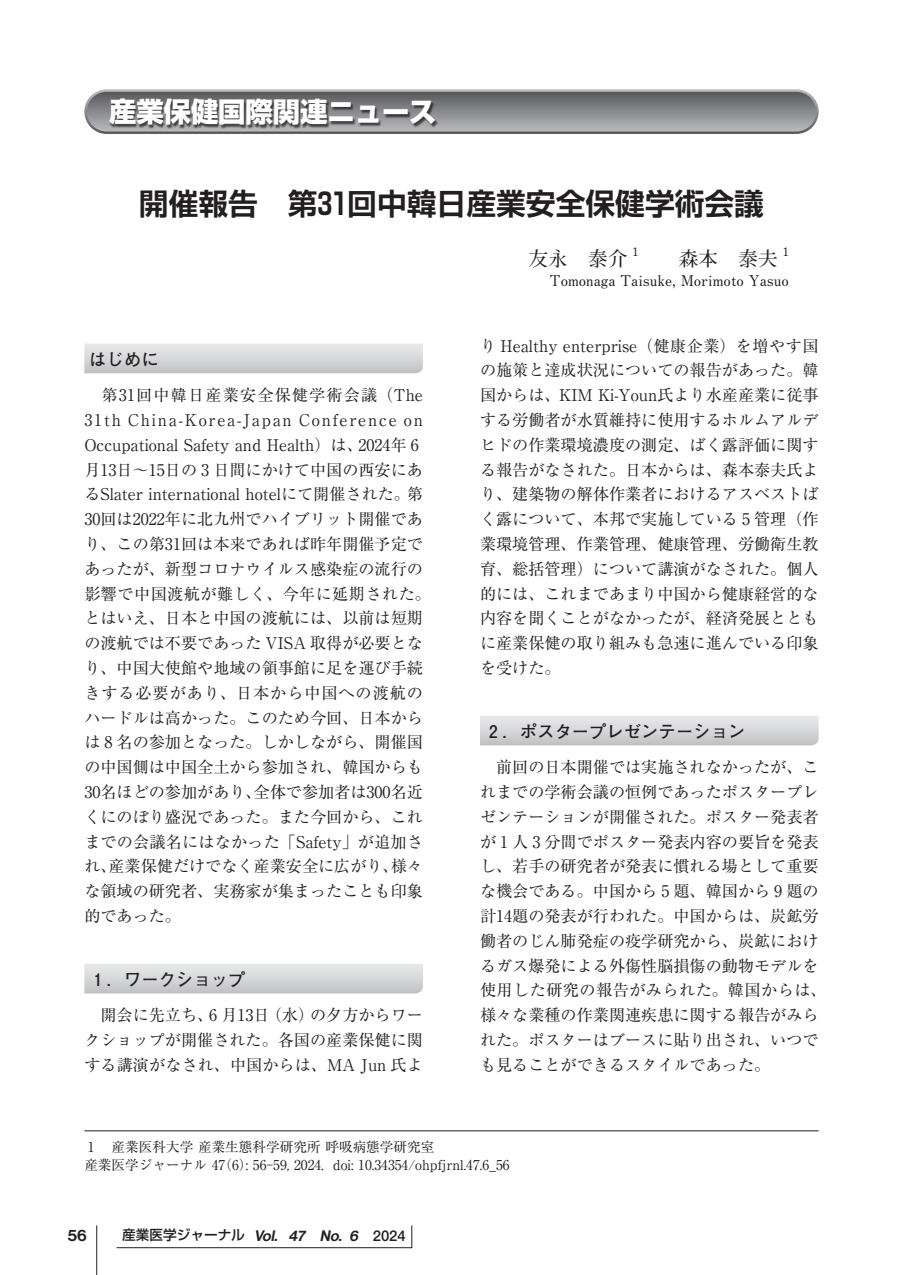
<style>
.page{position:relative;width:903px;height:1275px;background:#fff}
.page>*{position:absolute;margin:0;border:0;box-sizing:border-box;transform-origin:0 0}
.t1{font:700 29.75px "Shin Go Pro De";color:#231f20}
.t2{font:800 27.3px "Shin Go Pro";color:#fff}
.t3{font:700 19.78px "Futo Min A101 Pro";color:#231f20}
.t4{font:700 17.32px "Futo Go B101 Pro";color:#231f20}
.t5{font:16.1px/24.8px "Ryumin Pro";color:#231f20;text-align:justify}
.t6{font:16.1px "N Haas Grotesk DS Pro 65 Md";color:#231f20}
.t7{font:700 14.88px "Futo Min A101 Pro";color:#231f20}
.t8{font:italic 14.88px "N Haas Grotesk DS Pro 65 Md";color:#231f20}
.t9{font:13.65px/18.6px "Ryumin Pro";color:#231f20}
.t10{font:700 11.55px "Futo Min A101 Pro";color:#231f20}
.s1{font-family:"Shin Go Pro";font-weight:500;font-style:normal;font-size:13.65px}
.s2{font-family:"Helvetica Neue";font-weight:500;font-style:normal}
</style>
<div class="page">
<svg style="left:116px;top:1225px;width:296px;height:23px"></svg>
<hr style="left:96px;top:1225px;width:1px;height:50px;background:#231f20">
<svg style="left:84px;top:89px;width:735px;height:45px;background:#939497"></svg>
<div style="left:87px;top:92px;width:729px;height:39px;background:linear-gradient(to bottom,#595a5c,#b7b9bd);border-radius:20px"></div>
<div style="left:110px;top:99px;width:329px;height:30px;background:#231f20;opacity:.75"></div>
<svg style="left:480px;top:716px;width:339px;height:29px;background:#d5d6d8"></svg>
<svg style="left:84px;top:344px;width:339px;height:29px;background:#d5d6d8"></svg>
<svg style="left:84px;top:964px;width:339px;height:29px;background:#d5d6d8"></svg>
<hr style="left:84px;top:1130px;width:735px;height:1px;background:#231f20">
<h2 class="t2" style="left:109px;top:90px;width:356px">産業保健国際関連ニュース　</h2>
<h1 class="t1" style="left:139px;top:179px;width:627px">開催報告　第31回中韓日産業安全保健学術会議</h1>
<p class="t3" style="left:528px;top:243px;width:101px">友永　泰介</p>
<p class="t10" style="left:632px;top:242px;width:8px">1</p>
<p class="t3" style="left:678px;top:243px;width:101px">森本　泰夫</p>
<p class="t10" style="left:783px;top:242px;width:8px">1</p>
<p class="t7" style="left:550px;top:269px;width:240px">Tomonaga Taisuke, Morimoto Yasuo</p>
<p class="t4" style="left:89px;top:345px;width:71px">はじめに</p>
<p class="t5" style="left:84px;top:382px;width:348px;text-align:left">　第31 回中韓日産業安全保健学術会議（The<br>31 th China-Korea-Japan Conference on<br>Occupational Safety and Health）は、2024年６月13 日～15 日の３日間にかけて中国の西安にあるSlater international hotelにて開催された。第<br>30回は2022年に北九州でハイブリット開催であり、この第31 回は本来であれば昨年開催予定であったが、新型コロナウイルス感染症の流行の影響で中国渡航が難しく、今年に延期された。とはいえ、日本と中国の渡航には、以前は短期の渡航では不要であった VISA 取得が必要となり、中国大使館や地域の領事館に足を運び手続きする必要があり、日本から中国への渡航のハードルは高かった。このため今回、日本からは８名の参加となった。しかしながら、開催国の中国側は中国全土から参加され、韓国からも<br>30名ほどの参加があり、全体で参加者は300名近くにのぼり盛況であった。また今回から、これまでの会議名にはなかった「Safety」が追加され、産業保健だけでなく産業安全に広がり、様々な領域の研究者、実務家が集まったことも印象的であった。</p>
<p class="t4" style="left:94px;top:965px;width:153px">１．ワークショップ</p>
<p class="t5" style="left:84px;top:1002px;width:340px">　開会に先立ち、６月13 日（水）の夕方からワークショップが開催された。各国の産業保健に関する講演がなされ、中国からは、MA Jun 氏よ</p>
<p class="t5" style="left:480px;top:332px;width:340px">り Healthy enterprise（健康企業）を増やす国の施策と達成状況についての報告があった。韓国からは、KIM Ki-Youn氏より水産産業に従事する労働者が水質維持に使用するホルムアルデヒドの作業環境濃度の測定、ばく露評価に関する報告がなされた。日本からは、森本泰夫氏より、建築物の解体作業者におけるアスベストばく露について、本邦で実施している５管理（作業環境管理、作業管理、健康管理、労働衛生教育、総括管理）について講演がなされた。個人的には、これまであまり中国から健康経営的な内容を聞くことがなかったが、経済発展とともに産業保健の取り組みも急速に進んでいる印象を受けた。</p>
<p class="t4" style="left:489px;top:717px;width:258px">２．ポスタープレゼンテーション</p>
<p class="t5" style="left:480px;top:754px;width:348px;text-align:left">　前回の日本開催では実施されなかったが、これまでの学術会議の恒例であったポスタープレゼンテーションが開催された。ポスター発表者が１人３分間でポスター発表内容の要旨を発表し、若手の研究者が発表に慣れる場として重要な機会である。中国から５題、韓国から９題の計14題の発表が行われた。中国からは、炭鉱労働者のじん肺発症の疫学研究から、炭鉱におけるガス爆発による外傷性脳損傷の動物モデルを使用した研究の報告がみられた。韓国からは、様々な業種の作業関連疾患に関する報告がみられた。ポスターはブースに貼り出され、いつでも見ることができるスタイルであった。</p>
<p class="t9" style="left:84px;top:1136px;width:427px">1 　産業医科大学 産業生態科学研究所 呼吸病態学研究室<br>産業医学ジャーナル 47（6）: 56-59, 2024. doi: 10.34354/ohpfjrnl.47.6_56</p>
<p class="t6" style="left:68px;top:1226px;width:20px">56</p>
<p class="t8" style="left:122px;top:1227px;width:285px"><span class="s1">産業医学ジャーナル</span> Vol. 47 No. 6 <span class="s2">2024</span></p>
</div>
